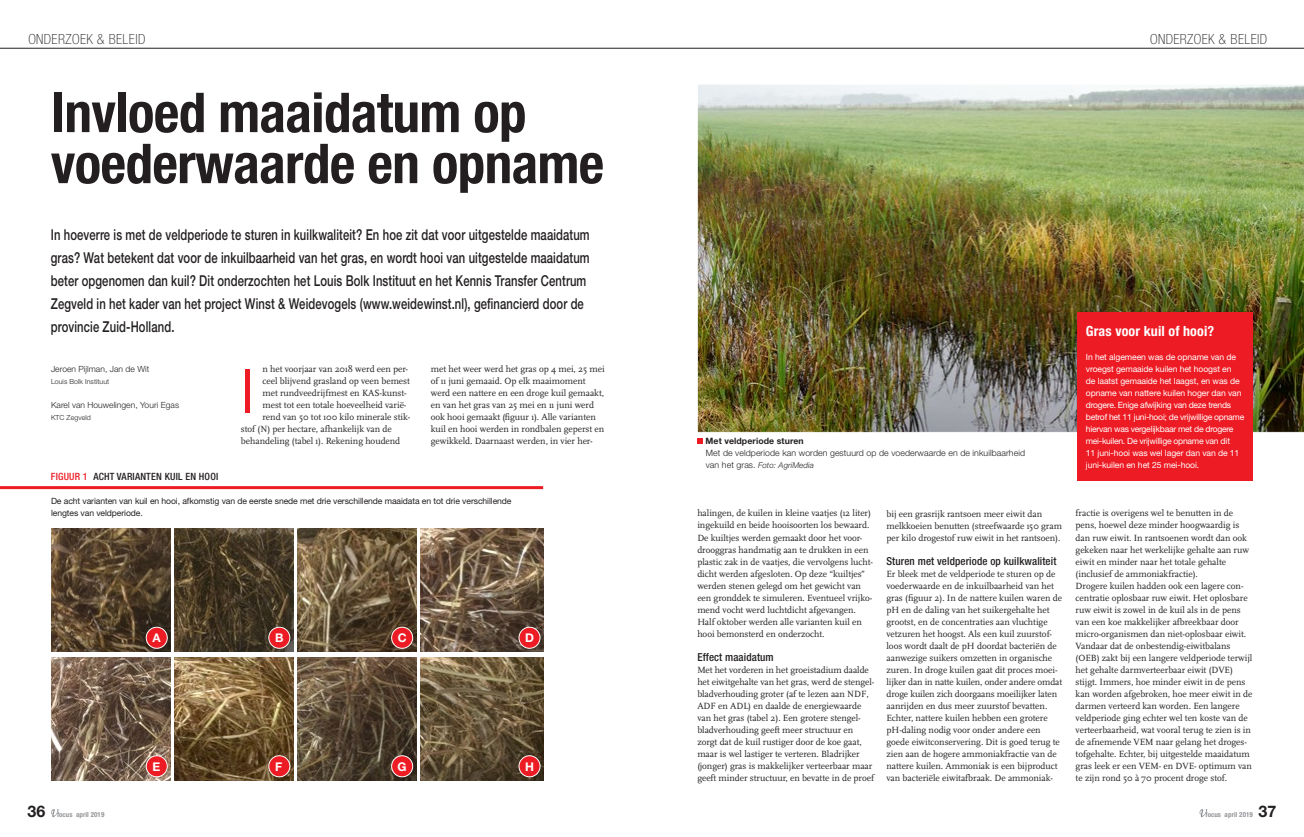
<style>
.page{position:relative;width:1304px;height:837px;background:#fff}
.page>*{position:absolute;margin:0;border:0;box-sizing:border-box;transform-origin:0 0}
.t1{font:300 61.1px "Helvetica Neue LT Std";color:#ed1c24}
.t2{font:700 condensed 55px/51px "Helvetica Neue LT Std";letter-spacing:-.01em;color:#231f20}
.t3{font:700 16px "Helvetica Neue LT Std";color:#231f20}
.t4{font:500 15px/23px "Helvetica Neue LT Std";letter-spacing:.01em;color:#231f20;scale:.75 1}
.t5{font:100 condensed 14px "Helvetica Neue LT Std";letter-spacing:.03em;color:#231f20}
.t6{font:700 condensed 14px "Helvetica Neue LT Std";letter-spacing:.01em;color:#fff}
.t7{font:700 12px "Helvetica Neue LT Std";color:#fff}
.t8{font:500 condensed 11px "Helvetica Neue LT Std";letter-spacing:.01em;color:#231f20}
.t9{font:500 condensed 10px "Helvetica Neue LT Std";letter-spacing:.02em;color:#231f20}
.t10{font:9.4px/12px "Scala OT";letter-spacing:-.005em;color:#231f20}
.t11{font:300 8.8px "Helvetica Neue LT Std";letter-spacing:.01em;color:#231f20}
.t12{font:700 8.8px "Helvetica Neue LT Std";letter-spacing:.01em;color:#231f20}
.t13{font:8.6px/12px "Helvetica Neue LT Std";letter-spacing:-.01em;color:#fff}
.t14{font:8.6px/12px "Helvetica Neue LT Std";letter-spacing:-.01em;color:#231f20}
.t15{font:300 8.5px "Helvetica Neue LT Std";letter-spacing:.005em;color:#231f20}
.t16{font:italic 300 8px "Helvetica Neue LT Std";letter-spacing:.01em;color:#231f20}
.t17{font:700 condensed 7px "Helvetica Neue LT Std";letter-spacing:.01em;color:#939598}
.t18{font:300 7px "Helvetica Neue LT Std";letter-spacing:.01em;color:#231f20}
.s1{color:#ed1c24}
.s2{font-style:normal;font-size:8.8px}
</style>
<div class="page">
<hr style="left:0;top:48px;width:1304px;height:1px;background:#231f20">
<svg style="left:1199px;top:809px;width:8px;height:8px"></svg>
<svg style="left:51px;top:809px;width:8px;height:8px"></svg>
<img style="left:51px;top:528px;width:119px;height:123px">
<img style="left:297px;top:528px;width:119px;height:123px">
<img style="left:174px;top:528px;width:119px;height:123px">
<img style="left:420px;top:528px;width:123px;height:123px">
<img style="left:51px;top:657px;width:119px;height:123px">
<img style="left:297px;top:657px;width:119px;height:123px">
<img style="left:174px;top:657px;width:119px;height:123px">
<img style="left:420px;top:657px;width:123px;height:123px">
<div style="left:146px;top:627px;width:21px;height:21px;background:#ed1c24;border-radius:50%"></div>
<div style="left:146px;top:626px;width:22px;height:22px;border:1px solid #fff;border-radius:50%"></div>
<div style="left:146px;top:755px;width:21px;height:21px;background:#ed1c24;border-radius:50%"></div>
<div style="left:146px;top:755px;width:22px;height:21px;border:1px solid #fff;border-radius:50%"></div>
<div style="left:269px;top:627px;width:21px;height:21px;background:#ed1c24;border-radius:50%"></div>
<div style="left:269px;top:626px;width:21px;height:22px;border:1px solid #fff;border-radius:50%"></div>
<div style="left:269px;top:755px;width:21px;height:21px;background:#ed1c24;border-radius:50%"></div>
<div style="left:269px;top:755px;width:21px;height:21px;border:1px solid #fff;border-radius:50%"></div>
<div style="left:392px;top:627px;width:21px;height:21px;background:#ed1c24;border-radius:50%"></div>
<div style="left:391px;top:626px;width:22px;height:22px;border:1px solid #fff;border-radius:50%"></div>
<div style="left:392px;top:755px;width:21px;height:21px;background:#ed1c24;border-radius:50%"></div>
<div style="left:391px;top:755px;width:22px;height:21px;border:1px solid #fff;border-radius:50%"></div>
<div style="left:519px;top:627px;width:21px;height:21px;background:#ed1c24;border-radius:50%"></div>
<div style="left:519px;top:626px;width:21px;height:22px;border:1px solid #fff;border-radius:50%"></div>
<div style="left:519px;top:755px;width:21px;height:21px;background:#ed1c24;border-radius:50%"></div>
<div style="left:519px;top:755px;width:21px;height:21px;border:1px solid #fff;border-radius:50%"></div>
<img style="left:697px;top:85px;width:607px;height:347px">
<svg style="left:697px;top:438px;width:6px;height:5px"></svg>
<hr style="left:0;top:486px;width:543px;height:3px;background:#ed1c24">
<div style="left:1077px;top:312px;width:176px;height:168px;background:#ed1c24"></div>
<h3 class="t5" style="left:28px;top:31px;width:119px">ONDERZOEK &amp; BELEID</h3>
<h3 class="t5" style="left:1150px;top:31px;width:119px">ONDERZOEK &amp; BELEID</h3>
<h2 class="t2" style="left:51px;top:86px;width:555px">Invloed maaidatum op voederwaarde en opname</h2>
<p class="t4" style="left:51px;top:223px;width:720px">In hoeverre is met de veldperiode te sturen in kuilkwaliteit? En hoe zit dat voor uitgestelde maaidatum gras? Wat betekent dat voor de inkuilbaarheid van het gras, en wordt hooi van uitgestelde maaidatum beter opgenomen dan kuil? Dit onderzochten het Louis Bolk Instituut en het Kennis Transfer Centrum Zegveld in het kader van het project Winst &amp; Weidevogels (www.weidewinst.nl), gefinancierd door de provincie Zuid-Holland.</p>
<p class="t15" style="left:51px;top:364px;width:100px">Jeroen Pijlman, Jan de Wit</p>
<p class="t18" style="left:51px;top:377px;width:60px">Louis Bolk Instituut</p>
<p class="t15" style="left:51px;top:400px;width:130px">Karel van Houwelingen, Youri Egas</p>
<p class="t18" style="left:51px;top:413px;width:41px">KTC Zegveld</p>
<h1 class="t1" style="left:241px;top:353px;width:15px">I</h1>
<p class="t10" style="left:262px;top:363px;width:147px">n het voorjaar van 2018 werd een per-</p>
<p class="t10" style="left:262px;top:375px;width:149px">ceel blijvend grasland op veen bemest</p>
<p class="t10" style="left:262px;top:387px;width:146px">met rundveedrijfmest en KAS-kunst-</p>
<p class="t10" style="left:262px;top:399px;width:146px">mest tot een totale hoeveelheid varië-</p>
<p class="t10" style="left:262px;top:411px;width:149px">rend van 50 tot 100 kilo minerale stik-</p>
<p class="t10" style="left:241px;top:423px;width:152px">stof (N) per hectare, afhankelijk van de</p>
<p class="t10" style="left:241px;top:435px;width:161px">behandeling (tabel 1). Rekening houdend</p>
<p class="t10" style="left:431px;top:363px;width:175px">met het weer werd het gras op 4 mei, 25 mei of 11 juni gemaaid. Op elk maaimoment werd een nattere en een droge kuil gemaakt, en van het gras van 25 mei en 11 juni werd ook hooi gemaakt (figuur 1). Alle varianten kuil en hooi werden in rondbalen geperst en gewikkeld. Daarnaast werden, in vier her-</p>
<p class="t9" style="left:51px;top:470px;width:169px"><span class="s1">FIGUUR 1</span> ACHT VARIANTEN KUIL EN HOOI</p>
<p class="t14" style="left:51px;top:495px;width:462px">De acht varianten van kuil en hooi, afkomstig van de eerste snede met drie verschillende maaidata en tot drie verschillende lengtes van veldperiode.</p>
<p class="t7" style="left:153px;top:630px;width:10px">A</p>
<p class="t7" style="left:275px;top:630px;width:10px">B</p>
<p class="t7" style="left:398px;top:630px;width:10px">C</p>
<p class="t7" style="left:525px;top:630px;width:10px">D</p>
<p class="t7" style="left:153px;top:758px;width:9px">E</p>
<p class="t7" style="left:275px;top:758px;width:9px">F</p>
<p class="t7" style="left:398px;top:758px;width:11px">G</p>
<p class="t7" style="left:525px;top:758px;width:10px">H</p>
<p class="t12" style="left:706px;top:435px;width:100px">Met veldperiode sturen</p>
<p class="t11" style="left:706px;top:447px;width:321px">Met de veldperiode kan worden gestuurd op de voederwaarde en de inkuilbaarheid</p>
<p class="t16" style="left:706px;top:460px;width:110px"><span class="s2">van het gras.</span> Foto: AgriMedia</p>
<h3 class="t6" style="left:1086px;top:323px;width:130px">Gras voor kuil of hooi?</h3>
<p class="t13" style="left:1086px;top:351px;width:160px">In het algemeen was de opname van de vroegst gemaaide kuilen het hoogst en<br>de laatst gemaaide het laagst, en was de opname van nattere kuilen hoger dan van drogere. Enige afwijking van deze trends betrof het 11 juni-hooi; de vrijwillige opname hiervan was vergelijkbaar met de drogere mei-kuilen. De vrijwillige opname van dit<br>11 juni-hooi was wel lager dan van de 11 juni-kuilen en het 25 mei-hooi.</p>
<p class="t10" style="left:697px;top:507px;width:177px">halingen, de kuilen in kleine vaatjes (12 liter) ingekuild en beide hooisoorten los bewaard.<br>De kuiltjes werden gemaakt door het voor&shy;drooggras handmatig aan te drukken in een plastic zak in de vaatjes, die vervolgens lucht&shy;dicht werden afgesloten. Op deze “kuiltjes” werden stenen gelegd om het gewicht van een gronddek te simuleren. Eventueel vrijko&shy;mend vocht werd luchtdicht afgevangen.<br>Half oktober werden alle varianten kuil en hooi bemonsterd en onderzocht.</p>
<p class="t8" style="left:697px;top:650px;width:78px">Effect maaidatum</p>
<p class="t10" style="left:697px;top:663px;width:178px">Met het vorderen in het groeistadium daalde het eiwitgehalte van het gras, werd de stengel&shy;bladverhouding groter (af te lezen aan NDF, ADF en ADL) en daalde de energiewaarde van het gras (tabel 2). Een grotere stengel&shy;bladverhouding geeft meer structuur en zorgt dat de kuil rustiger door de koe gaat, maar is wel lastiger te verteren. Bladrijker (jonger) gras is makkelijker verteerbaar maar geeft minder structuur, en bevatte in de proef</p>
<p class="t10" style="left:886px;top:507px;width:177px">bij een grasrijk rantsoen meer eiwit dan melkkoeien benutten (streefwaarde 150 gram per kilo drogestof ruw eiwit in het rantsoen).</p>
<p class="t8" style="left:886px;top:554px;width:171px">Sturen met veldperiode op kuilkwaliteit</p>
<p class="t10" style="left:886px;top:567px;width:177px">Er bleek met de veldperiode te sturen op de voederwaarde en de inkuilbaarheid van het gras (figuur 2). In de nattere kuilen waren de pH en de daling van het suikergehalte het grootst, en de concentraties aan vluchtige vetzuren het hoogst. Als een kuil zuurstof&shy;loos wordt daalt de pH doordat bacteriën de aanwezige suikers omzetten in organische zuren. In droge kuilen gaat dit proces moei&shy;lijker dan in natte kuilen, onder andere omdat droge kuilen zich doorgaans moeilijker laten aanrijden en dus meer zuurstof bevatten.<br>Echter, nattere kuilen hebben een grotere pH-daling nodig voor onder andere een goede eiwitconservering. Dit is goed terug te zien aan de hogere ammoniakfractie van de nattere kuilen. Ammoniak is een bijproduct van bacteriële eiwitafbraak. De ammoniak-</p>
<p class="t10" style="left:1076px;top:507px;width:178px">fractie is overigens wel te benutten in de pens, hoewel deze minder hoogwaardig is dan ruw eiwit. In rantsoenen wordt dan ook gekeken naar het werkelijke gehalte aan ruw eiwit en minder naar het totale gehalte (inclusief de ammoniakfractie).<br>Drogere kuilen hadden ook een lagere con&shy;centratie oplosbaar ruw eiwit. Het oplosbare ruw eiwit is zowel in de kuil als in de pens van een koe makkelijker afbreekbaar door micro-organismen dan niet-oplosbaar eiwit.<br>Vandaar dat de onbestendig-eiwitbalans (OEB) zakt bij een langere veldperiode terwijl het gehalte darmverteerbaar eiwit (DVE) stijgt. Immers, hoe minder eiwit in de pens kan worden afgebroken, hoe meer eiwit in de darmen verteerd kan worden. Een langere veldperiode ging echter wel ten koste van de verteerbaarheid, wat vooral terug te zien is in de afnemende VEM naar gelang het droges&shy;tofgehalte. Echter, bij uitgestelde maaidatum gras leek er een VEM- en DVE- optimum van te zijn rond 50 à 70 procent droge stof.</p>
<h3 class="t3" style="left:28px;top:800px;width:19px">36</h3>
<p class="t17" style="left:57px;top:809px;width:49px">focus april 2019</p>
<p class="t17" style="left:1205px;top:809px;width:49px">focus april 2019</p>
<h3 class="t3" style="left:1259px;top:800px;width:19px">37</h3>
</div>
